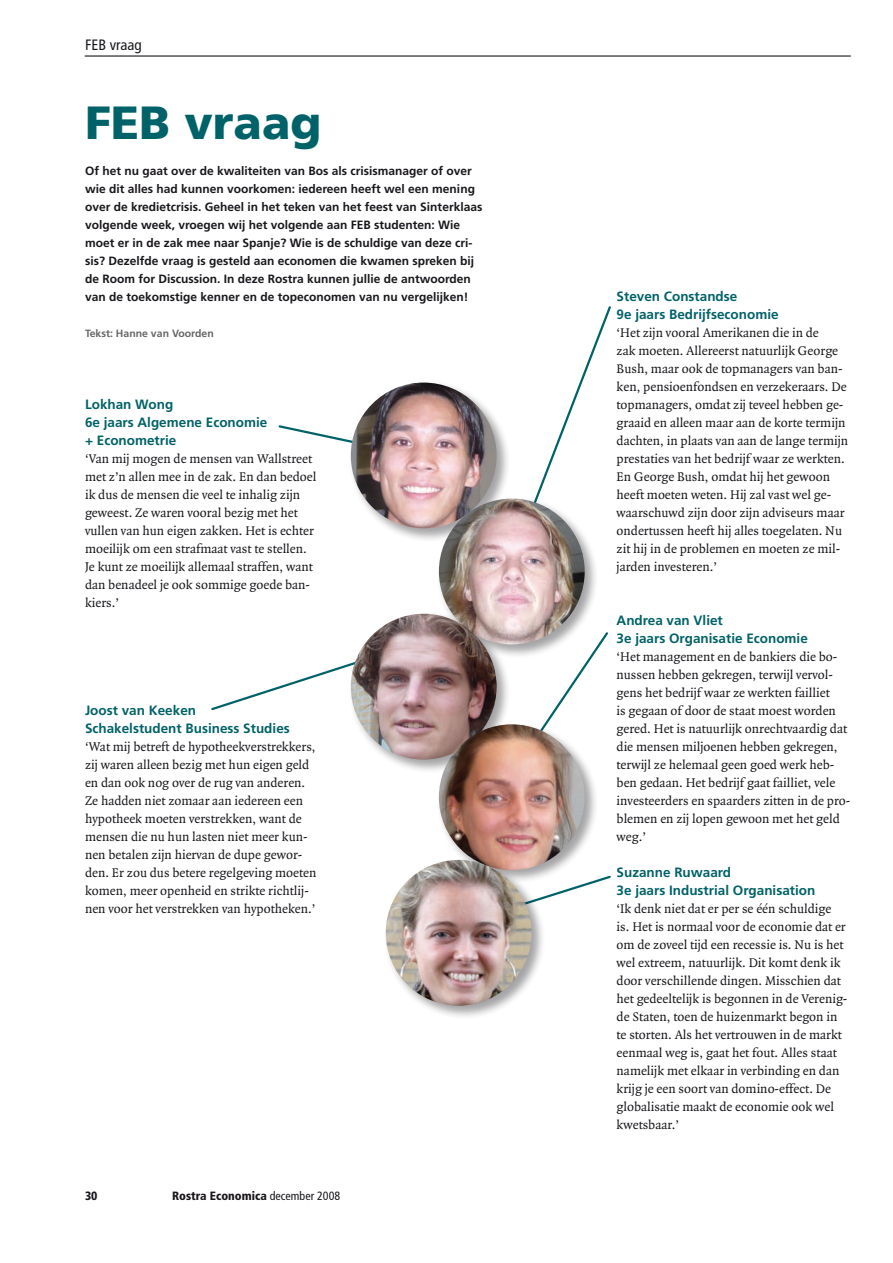
<style>
.page{position:relative;width:893px;height:1263px;background:#fff}
.page>*{position:absolute;margin:0;border:0;box-sizing:border-box;transform-origin:0 0}
.t1{font:900 46.5px "Frutiger";color:#006269}
.t2{font:condensed 15px "Frutiger";color:#1a171c}
.t3{font:13.5px/18px "Quadraat";color:#1a171c}
.t4{font:700 13.5px/18px "Frutiger";color:#006269}
.t5{font:700 12px/18px "Frutiger";color:#1a171c}
.t6{font:900 condensed 12px "Frutiger";color:#1a171c}
.t7{font:700 10.5px "Frutiger";color:#656667}
.s1{font-weight:400}
</style>
<div class="page">
<hr style="left:85px;top:55px;width:765px;height:2px;background:#1a171c">
<svg style="left:278px;top:425px;width:71px;height:18px"></svg>
<svg style="left:536px;top:306px;width:75px;height:190px"></svg>
<svg style="left:211px;top:664px;width:138px;height:47px"></svg>
<svg style="left:545px;top:632px;width:63px;height:90px"></svg>
<svg style="left:545px;top:875px;width:66px;height:24px"></svg>
<div style="left:349px;top:380px;width:162px;height:162px;background:#1a171c;opacity:.4"></div>
<img style="left:351px;top:383px;width:146px;height:145px;border-radius:73px">
<div style="left:437px;top:496px;width:162px;height:162px;background:#1a171c;opacity:.4"></div>
<img style="left:439px;top:499px;width:146px;height:145px;border-radius:73px">
<div style="left:349px;top:611px;width:162px;height:162px;background:#1a171c;opacity:.4"></div>
<img style="left:351px;top:614px;width:146px;height:145px;border-radius:73px">
<div style="left:437px;top:722px;width:162px;height:162px;background:#1a171c;opacity:.4"></div>
<img style="left:439px;top:724px;width:146px;height:146px;border-radius:73px">
<div style="left:383px;top:858px;width:162px;height:162px;background:#1a171c;opacity:.4"></div>
<img style="left:386px;top:860px;width:145px;height:146px;border-radius:73px">
<p class="t2" style="left:85px;top:36px;width:58px">FEB vraag</p>
<h1 class="t1" style="left:85px;top:95px;width:238px">FEB vraag</h1>
<p class="t5" style="left:85px;top:162px;width:399px">Of het nu gaat over de kwaliteiten van Bos als crisismanager of over wie dit alles had kunnen voorkomen: iedereen heeft wel een mening over de kredietcrisis. Geheel in het teken van het feest van Sinterklaas volgende week, vroegen wij het volgende aan FEB studenten: Wie moet er in de zak mee naar Spanje? Wie is de schuldige van deze cri&shy;sis? Dezelfde vraag is gesteld aan economen die kwamen spreken bij de Room for Discussion. In deze Rostra kunnen jullie de antwoorden van de toekomstige kenner en de topeconomen van nu vergelijken!</p>
<p class="t7" style="left:85px;top:327px;width:130px">Tekst: Hanne van Voorden</p>
<p class="t4" style="left:85px;top:395px;width:184px">Lokhan Wong<br>6e jaars Algemene Economie + Econometrie</p>
<p class="t3" style="left:85px;top:450px;width:233px">‘Van mij mogen de mensen van Wallstreet met z’n allen mee in de zak. En dan bedoel ik dus de mensen die veel te inhalig zijn geweest. Ze waren vooral bezig met het vullen van hun eigen zakken. Het is echter moeilijk om een strafmaat vast te stellen.<br>Je kunt ze moeilijk allemaal straffen, want dan benadeel je ook sommige goede ban&shy;kiers.’</p>
<p class="t4" style="left:85px;top:701px;width:206px">Joost van Keeken<br>Schakelstudent Business Studies</p>
<p class="t3" style="left:85px;top:738px;width:233px">‘Wat mij betreft de hypotheekverstrekkers, zij waren alleen bezig met hun eigen geld en dan ook nog over de rug van anderen.<br>Ze hadden niet zomaar aan iedereen een hypotheek moeten verstrekken, want de mensen die nu hun lasten niet meer kun&shy;nen betalen zijn hiervan de dupe gewor&shy;den. Er zou dus betere regelgeving moeten komen, meer openheid en strikte richtlij&shy;nen voor het verstrekken van hypotheken.’</p>
<p class="t6" style="left:85px;top:1188px;width:14px">30</p>
<p class="t6" style="left:172px;top:1188px;width:170px">Rostra Economica <span class="s1">december 2008</span></p>
<p class="t4" style="left:617px;top:287px;width:164px">Steven Constandse<br>9e jaars Bedrijfseconomie</p>
<p class="t3" style="left:617px;top:324px;width:233px">‘Het zijn vooral Amerikanen die in de<br>zak moeten. Allereerst natuurlijk George Bush, maar ook de topmanagers van ban&shy;ken, pensioenfondsen en verzekeraars. De topmanagers, omdat zij teveel hebben ge&shy;graaid en alleen maar aan de korte termijn dachten, in plaats van aan de lange termijn prestaties van het bedrijf waar ze werkten.<br>En George Bush, omdat hij het gewoon heeft moeten weten. Hij zal vast wel ge&shy;waarschuwd zijn door zijn adviseurs maar ondertussen heeft hij alles toegelaten. Nu zit hij in de problemen en moeten ze mil&shy;jarden investeren.’</p>
<p class="t4" style="left:617px;top:611px;width:193px">Andrea van Vliet<br>3e jaars Organisatie Economie</p>
<p class="t3" style="left:617px;top:648px;width:235px">‘Het management en de bankiers die bo&shy;nussen hebben gekregen, terwijl vervol&shy;gens het bedrijf waar ze werkten failliet<br>is gegaan of door de staat moest worden gered. Het is natuurlijk onrechtvaardig dat die mensen miljoenen hebben gekregen, terwijl ze helemaal geen goed werk heb&shy;ben gedaan. Het bedrijf gaat failliet, vele investeerders en spaarders zitten in de pro&shy;blemen en zij lopen gewoon met het geld weg.’</p>
<p class="t4" style="left:617px;top:863px;width:200px">Suzanne Ruwaard<br>3e jaars Industrial Organisation</p>
<p class="t3" style="left:617px;top:900px;width:232px">‘Ik denk niet dat er per se één schuldige is. Het is normaal voor de economie dat er om de zoveel tijd een recessie is. Nu is het wel extreem, natuurlijk. Dit komt denk ik door verschillende dingen. Misschien dat het gedeeltelijk is begonnen in de Verenig&shy;de Staten, toen de huizenmarkt begon in te storten. Als het vertrouwen in de markt eenmaal weg is, gaat het fout. Alles staat namelijk met elkaar in verbinding en dan krijg je een soort van domino-effect. De globalisatie maakt de economie ook wel kwetsbaar.’</p>
</div>
